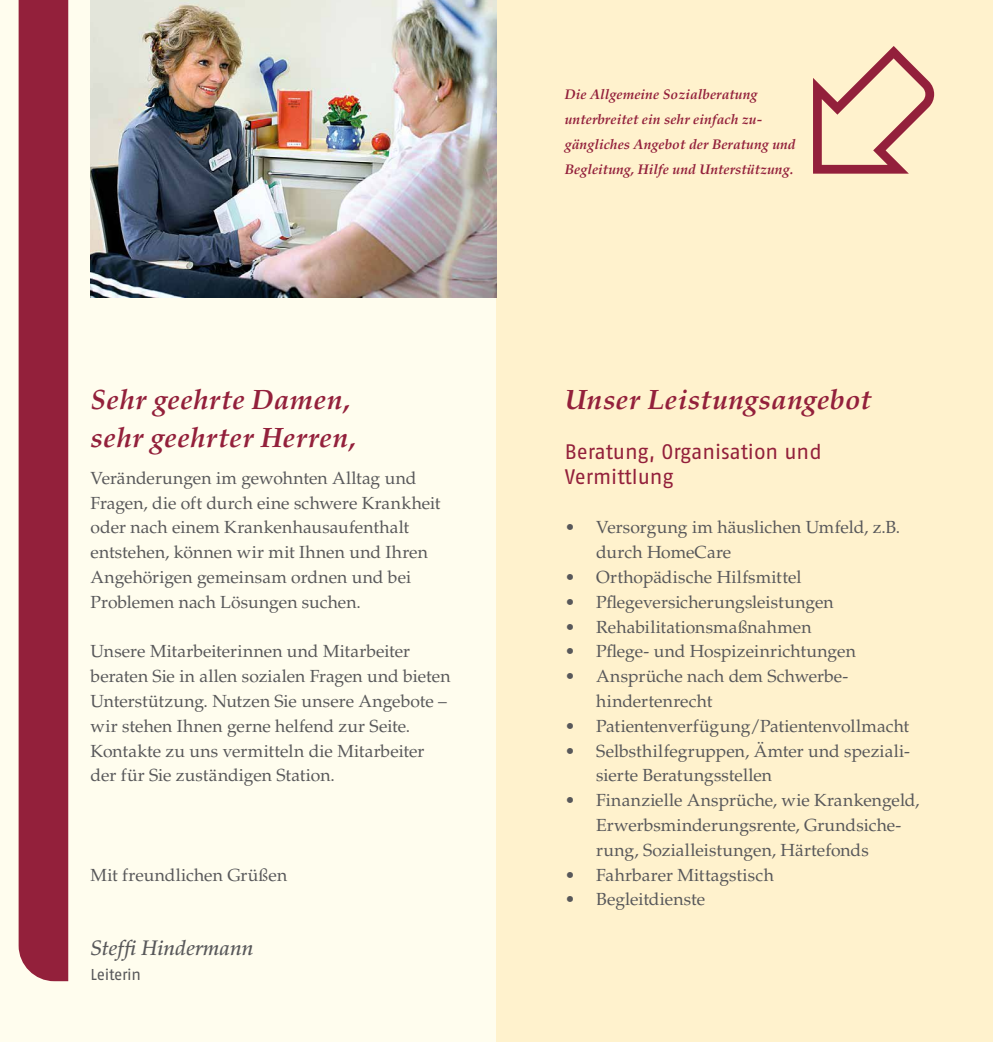
<style>
.page{position:relative;width:993px;height:1042px;background:#fff}
.page>*{position:absolute;margin:0;border:0;box-sizing:border-box;transform-origin:0 0}
.t1{font:italic 700 28px/37.3px "Palatino";letter-spacing:.015em;color:#93203b}
.t2{font:21px/24.8px "Fago Pro";letter-spacing:-.005em;color:#93203b}
.t3{font:italic 500 21px "Palatino";color:#58585a}
.t4{font:17.5px/24.8px "Palatino";color:#58585a}
.t5{font:15.75px "Fago Pro";letter-spacing:-.025em;color:#58585a}
.t6{font:italic 700 14px/24.8px "Palatino";color:#93203b}
</style>
<div class="page">
<div style="left:0;top:0;width:992px;height:1042px;background:#fffdee"></div>
<div style="left:496px;top:0;width:496px;height:1042px;background:#fff2cd"></div>
<img style="left:91px;top:0;width:405px;height:298px">
<div style="left:19px;top:0;width:49px;height:981px;background:#93203b"></div>
<svg style="left:813px;top:46px;width:120px;height:128px"></svg>
<h1 class="t1" style="left:91px;top:381px;width:267px">Sehr geehrte Damen, sehr geehrter Herren,</h1>
<p class="t4" style="left:91px;top:466px;width:351px">Veränderungen im gewohnten Alltag und Fragen, die oft durch eine schwere Krankheit oder nach einem Krankenhausaufenthalt entstehen, können wir mit Ihnen und Ihren Angehörigen gemeinsam ordnen und bei Problemen nach Lösungen suchen.</p>
<p class="t4" style="left:91px;top:639px;width:361px">Unsere Mitarbeiterinnen und Mitarbeiter beraten Sie in allen sozialen Fragen und bieten Unterstützung. Nutzen Sie unsere Angebote – wir stehen Ihnen gerne helfend zur Seite.<br>Kontakte zu uns vermitteln die Mitarbeiter der für Sie zuständigen Station.</p>
<p class="t4" style="left:91px;top:862px;width:198px">Mit freundlichen Grüßen</p>
<p class="t3" style="left:91px;top:935px;width:164px">Steffi Hindermann</p>
<p class="t5" style="left:91px;top:965px;width:52px">Leiterin</p>
<p class="t6" style="left:564px;top:82px;width:232px">Die Allgemeine Sozialberatung unterbreitet ein sehr einfach zu&shy;gängliches Angebot der Beratung und Begleitung, Hilfe und Unterstützung.</p>
<h1 class="t1" style="left:564px;top:381px;width:308px">Unser Leistungsangebot</h1>
<p class="t2" style="left:564px;top:439px;width:258px">Beratung, Organisation und<br>Vermittlung</p>
<p class="t4" style="left:596px;top:515px;width:305px;text-indent:-32px">• Versorgung im häuslichen Umfeld, z.B. durch HomeCare</p>
<p class="t4" style="left:564px;top:565px;width:238px">• Orthopädische Hilfsmittel</p>
<p class="t4" style="left:564px;top:590px;width:270px">• Pflegeversicherungsleistungen</p>
<p class="t4" style="left:564px;top:614px;width:248px">• Rehabilitationsmaßnahmen</p>
<p class="t4" style="left:564px;top:639px;width:292px">• Pflege- und Hospizeinrichtungen</p>
<p class="t4" style="left:596px;top:664px;width:253px;text-indent:-32px">• Ansprüche nach dem Schwerbe&shy;hindertenrecht</p>
<p class="t4" style="left:564px;top:714px;width:346px">• Patientenverfügung/Patientenvollmacht</p>
<p class="t4" style="left:596px;top:738px;width:315px;text-indent:-32px">• Selbsthilfegruppen, Ämter und speziali&shy;sierte Beratungsstellen</p>
<p class="t4" style="left:596px;top:788px;width:324px;text-indent:-32px">• Finanzielle Ansprüche, wie Krankengeld,<br>Erwerbsminderungsrente, Grundsiche&shy;rung, Sozialleistungen, Härtefonds</p>
<p class="t4" style="left:564px;top:862px;width:210px">• Fahrbarer Mittagstisch</p>
<p class="t4" style="left:564px;top:887px;width:142px">• Begleitdienste</p>
</div>
